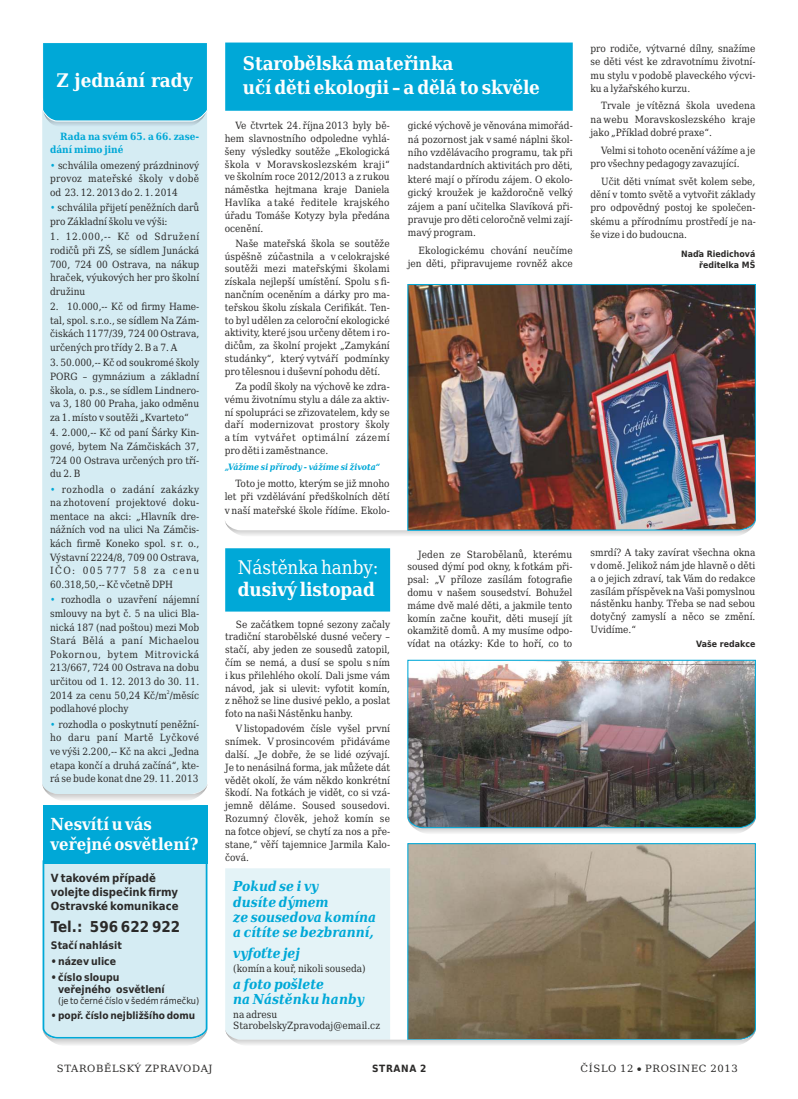
<style>
.page{position:relative;width:798px;height:1099px;background:#fff}
.page>*{position:absolute;margin:0;border:0;box-sizing:border-box;transform-origin:0 0}
.t1{font:700 18.75px/24.2px "DejaVu Serif Condensed";letter-spacing:-.005em;color:#fefefe}
.t2{font:18.75px "DejaVu Serif Condensed";letter-spacing:-.005em;color:#fefefe}
.t3{font:700 16.62px/20.5px "DejaVu Serif Condensed";color:#fefefe}
.t4{font:700 15px "DejaVu Sans Condensed";color:#2b2a29}
.t5{font:italic 700 13.75px/15.4px "DejaVu Serif Condensed";color:#00a8d7}
.t6{font:700 11.25px/14.4px "DejaVu Sans Condensed";color:#2b2a29}
.t7{font:700 10.38px/12.1px "DejaVu Sans Condensed";color:#2b2a29}
.t8{font:10px/12.8px "DejaVu Serif Condensed";color:#2b2a29;text-align:justify}
.t9{font:10px "DejaVu Serif";letter-spacing:.065em;color:#2b2a29}
.t10{font:700 10px/13.8px "DejaVu Serif Condensed";color:#00a8d7}
.t11{font:700 10px "DejaVu Sans Condensed";color:#2b2a29}
.t12{font:9.12px "DejaVu Sans Condensed";color:#2b2a29}
.t13{font:700 8.75px/11.4px "DejaVu Sans Condensed";color:#2b2a29;text-align:right}
.t14{font:italic 700 8.75px "DejaVu Serif Condensed";color:#00a8d7}
.t15{font:5px "DejaVu Serif Condensed";color:#2b2a29}
.s1{color:#00a8d7}
</style>
<div class="page">
<div style="left:42px;top:126px;width:165px;height:657px;background:#d5ecf3"></div>
<svg style="left:42px;top:43px;width:166px;height:83px;background:#12add8"></svg>
<svg style="left:42px;top:783px;width:165px;height:17px;background:#dae8ec"></svg>
<div style="left:225px;top:43px;width:347px;height:68px;background:#00a8d7"></div>
<svg style="left:225px;top:521px;width:523px;height:15px"></svg>
<img style="left:406px;top:284px;width:350px;height:247px">
<div style="left:225px;top:548px;width:165px;height:63px;background:#00a8d7"></div>
<svg style="left:43px;top:863px;width:164px;height:182px;background:#cfe9f1"></svg>
<div style="left:43px;top:805px;width:164px;height:58px;background:#00a8d7"></div>
<svg style="left:407px;top:843px;width:349px;height:189px;background:#b3b3a7"></svg>
<svg style="left:414px;top:828px;width:335px;height:5px"></svg>
<img style="left:407px;top:659px;width:349px;height:169px">
<svg style="left:225px;top:868px;width:530px;height:177px;background:#aba89a"></svg>
<h1 class="t1" style="left:56px;top:70px;width:137px">Z jednání rady</h1>
<p class="t10" style="left:50px;top:130px;width:150px;text-indent:10px">Rada na svém 65. a 66. zase&shy;dání mimo jiné</p>
<p class="t8" style="left:50px;top:159px;width:150px;line-height:13.6px"><span class="s1">•</span> schválila omezený prázdninový provoz mateřské školy v době od 23. 12. 2013 do 2. 1. 2014</p>
<p class="t8" style="left:50px;top:202px;width:150px;line-height:13.6px"><span class="s1">•</span> schválila přijetí peněžních darů pro Základní školu ve výši:</p>
<p class="t8" style="left:50px;top:231px;width:150px;line-height:13.6px">1. 12.000,-- Kč od Sdružení rodičů při ZŠ, se sídlem Junácká 700, 724 00 Ostrava, na nákup hraček, výukových her pro školní družinu</p>
<p class="t8" style="left:50px;top:301px;width:150px;line-height:13.6px">2. 10.000,-- Kč od firmy Hame&shy;tal, spol. s.r.o., se sídlem Na Zám&shy;čiskách 1177/39, 724 00 Ostrava, určených pro třídy 2. B a 7. A</p>
<p class="t8" style="left:50px;top:357px;width:150px;line-height:13.6px">3. 50.000,-- Kč od soukromé školy PORG – gymnázium a základní škola, o. p.s., se sídlem Lindnero&shy;va 3, 180 00 Praha, jako odměnu za 1. místo v soutěži „Kvarteto“</p>
<p class="t8" style="left:50px;top:427px;width:150px;line-height:13.6px">4. 2.000,-- Kč od paní Šárky Kin&shy;gové, bytem Na Zámčiskách 37, 724 00 Ostrava určených pro tří&shy;du 2. B</p>
<p class="t8" style="left:50px;top:483px;width:150px;line-height:13.6px"><span class="s1">•</span> rozhodla o zadání zakázky na zhotovení projektové doku&shy;mentace na akci: „Hlavník dre&shy;nážních vod na ulici Na Zámčis&shy;kách firmě Koneko spol. s r. o., Výstavní 2224/8, 709 00 Ostrava, IČO: 005 777 58 za cenu 60.318,50,-- Kč včetně DPH</p>
<p class="t8" style="left:50px;top:594px;width:150px;line-height:13.6px"><span class="s1">•</span> rozhodla o uzavření nájemní smlouvy na byt č. 5 na ulici Bla&shy;nická 187 (nad poštou) mezi Mob Stará Bělá a paní Michaelou Pokornou, bytem Mitrovická 213/667, 724 00 Ostrava na dobu určitou od 1. 12. 2013 do 30. 11.</p>
<p class="t15" style="left:167px;top:690px;width:4px">2</p>
<p class="t8" style="left:50px;top:689px;width:150px;line-height:13.6px">2014 za cenu 50,24 Kč/m /měsíc podlahové plochy</p>
<p class="t8" style="left:50px;top:718px;width:150px;line-height:13.6px"><span class="s1">•</span> rozhodla o poskytnutí peněžní&shy;ho daru paní Martě Lyčkové ve výši 2.200,-- Kč na akci „Jedna etapa končí a druhá začíná“, kte&shy;rá se bude konat dne 29. 11. 2013</p>
<h2 class="t3" style="left:51px;top:815px;width:149px">Nesvítí u vás veřejné osvětlení?</h2>
<p class="t6" style="left:51px;top:871px;width:129px">V takovém případě volejte dispečink firmy<br>Ostravské komunikace</p>
<h3 class="t4" style="left:51px;top:920px;width:131px">Tel.: 596 622 922</h3>
<p class="t7" style="left:51px;top:940px;width:72px">Stačí nahlásit</p>
<p class="t7" style="left:51px;top:956px;width:67px">• název ulice</p>
<p class="t7" style="left:58px;top:972px;width:108px;text-indent:-7px">• číslo sloupu veřejného osvětlení</p>
<p class="t12" style="left:58px;top:996px;width:142px">(je to černé číslo v šedém rámečku)</p>
<p class="t11" style="left:51px;top:1011px;width:146px">• popř. číslo nejbližšího domu</p>
<h1 class="t1" style="left:243px;top:53px;width:298px">Starobělská mateřinka<br>učí děti ekologii – a dělá to skvěle</h1>
<p class="t8" style="left:225px;top:120px;width:166px;text-indent:11px">Ve čtvrtek 24. října 2013 byly bě&shy;hem slavnostního odpoledne vyhlá&shy;šeny výsledky soutěže „Ekologická škola v Moravskoslezském kraji“ ve školním roce 2012/2013 a z rukou náměstka hejtmana kraje Daniela Havlíka a také ředitele krajského úřadu Tomáše Kotyzy byla předána ocenění.</p>
<p class="t8" style="left:225px;top:238px;width:166px;text-indent:11px">Naše mateřská škola se soutěže úspěšně zúčastnila a v celokrajské soutěži mezi mateřskými školami získala nejlepší umístění. Spolu s fi&shy;nančním oceněním a dárky pro ma&shy;teřskou školu získala Cerifikát. Ten&shy;to byl udělen za celoroční ekologické aktivity, které jsou určeny dětem i ro&shy;dičům, za školní projekt „Zamykání studánky“, který vytváří podmínky pro tělesnou i duševní pohodu dětí.</p>
<p class="t8" style="left:225px;top:381px;width:166px;text-indent:11px">Za podíl školy na výchově ke zdra&shy;vému životnímu stylu a dále za aktiv&shy;ní spolupráci se zřizovatelem, kdy se daří modernizovat prostory školy a tím vytvářet optimální zázemí pro děti i zaměstnance.</p>
<p class="t14" style="left:225px;top:463px;width:157px">„Vážíme si přírody - vážíme si života“</p>
<p class="t8" style="left:225px;top:477px;width:166px;line-height:13.4px;text-indent:11px">Toto je motto, kterým se již mnoho let při vzdělávání předškolních dětí v naší mateřské škole řídíme. Ekolo-</p>
<p class="t8" style="left:407px;top:120px;width:166px;line-height:13.4px">gické výchově je věnována mimořád&shy;ná pozornost jak v samé náplni škol&shy;ního vzdělávacího programu, tak při nadstandardních aktivitách pro děti, které mají o přírodu zájem. O ekolo&shy;gický kroužek je každoročně velký zájem a paní učitelka Slavíková při&shy;pravuje pro děti celoročně velmi zají&shy;mavý program.</p>
<p class="t8" style="left:407px;top:244px;width:166px;line-height:13.4px;text-align:right">Ekologickému chování neučíme jen děti, připravujeme rovněž akce</p>
<h1 class="t2" style="left:238px;top:560px;width:142px">Nástěnka hanby:</h1>
<h1 class="t1" style="left:238px;top:579px;width:138px">dusivý listopad</h1>
<p class="t8" style="left:225px;top:618px;width:166px;text-indent:11px">Se začátkem topné sezony začaly tradiční starobělské dusné večery – stačí, aby jeden ze sousedů zatopil, čím se nemá, a dusí se spolu s ním i kus přilehlého okolí. Dali jsme vám návod, jak si ulevit: vyfotit komín, z něhož se line dusivé peklo, a poslat foto na naši Nástěnku hanby.</p>
<p class="t8" style="left:225px;top:723px;width:166px;text-indent:11px">V listopadovém čísle vyšel první snímek. V prosincovém přidáváme další. „Je dobře, že se lidé ozývají.<br>Je to nenásilná forma, jak můžete dát vědět okolí, že vám někdo konkrétní škodí. Na fotkách je vidět, co si vzá&shy;jemně děláme. Soused sousedovi.<br>Rozumný člověk, jehož komín se na fotce objeví, se chytí za nos a pře&shy;stane,“ věří tajemnice Jarmila Kalo&shy;čová.</p>
<h3 class="t5" style="left:233px;top:880px;width:144px">Pokud se i vy<br>dusíte dýmem<br>ze sousedova komína a cítíte se bezbranní,</h3>
<h3 class="t5" style="left:233px;top:947px;width:68px">vyfoťte jej</h3>
<p class="t8" style="left:233px;top:963px;width:134px">(komín a kouř, nikoli souseda)</p>
<h3 class="t5" style="left:233px;top:977px;width:132px">a foto pošlete<br>na Nástěnku hanby</h3>
<p class="t8" style="left:233px;top:1010px;width:148px;line-height:10.5px">na adresu<br>StarobelskyZpravodaj@email.cz</p>
<p class="t8" style="left:407px;top:548px;width:166px;text-indent:11px">Jeden ze Starobělanů, kterému soused dýmí pod okny, k fotkám při&shy;psal: „V příloze zasílám fotografie domu v našem sousedství. Bohužel máme dvě malé děti, a jakmile tento komín začne kouřit, děti musejí jít okamžitě domů. A my musíme odpo&shy;vídat na otázky: Kde to hoří, co to</p>
<p class="t8" style="left:590px;top:43px;width:166px;line-height:13.4px">pro rodiče, výtvarné dílny, snažíme se děti vést ke zdravotnímu životní&shy;mu stylu v podobě plaveckého výcvi&shy;ku a lyžařského kurzu.</p>
<p class="t8" style="left:590px;top:100px;width:166px;line-height:13.4px;text-indent:11px">Trvale je vítězná škola uvedena na webu Moravskoslezského kraje jako „Příklad dobré praxe“.</p>
<p class="t8" style="left:590px;top:144px;width:166px;line-height:13.4px;text-indent:11px">Velmi si tohoto ocenění vážíme a je pro všechny pedagogy zavazující.</p>
<p class="t8" style="left:590px;top:175px;width:167px;line-height:13.4px;text-indent:11px">Učit děti vnímat svět kolem sebe, dění v tomto světě a vytvořit základy pro odpovědný postoj ke společen&shy;skému a přírodnímu prostředí je na&shy;še vize i do budoucna.</p>
<p class="t13" style="left:681px;top:249px;width:76px">Naďa Riedichová ředitelka MŠ</p>
<p class="t8" style="left:590px;top:547px;width:166px">smrdí? A taky zavírat všechna okna v domě. Jelikož nám jde hlavně o děti a o jejich zdraví, tak Vám do redakce zasílám příspěvek na Vaši pomyslnou nástěnku hanby. Třeba se nad sebou dotyčný zamyslí a něco se změní.<br>Uvidíme.“</p>
<p class="t13" style="left:696px;top:638px;width:61px">Vaše redakce</p>
<p class="t9" style="left:57px;top:1063px;width:157px">STAROBĚLSKÝ ZPRAVODAJ</p>
<p class="t11" style="left:372px;top:1063px;width:56px">STRANA 2</p>
<p class="t9" style="left:580px;top:1063px;width:159px">ČÍSLO 12 PROSINEC 2013</p>
</div>
